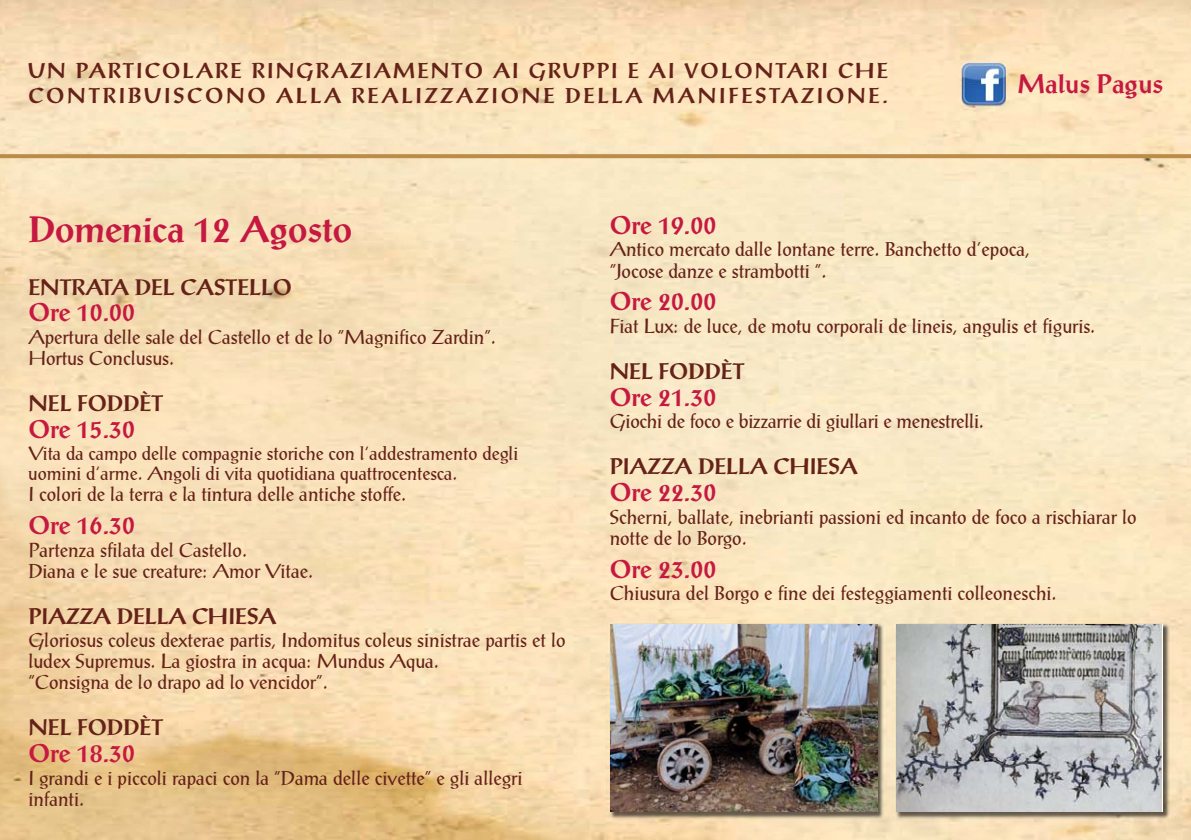
<style>
.page{position:relative;width:1191px;height:840px;background:#fff}
.page>*{position:absolute;margin:0;border:0;box-sizing:border-box;transform-origin:0 0}
.t1{font:700 36px "Post Antiqua";color:#c61941}
.t2{font:700 26px "Post Antiqua";color:#c61941}
.t3{font:700 25px "Post Antiqua";color:#c61941}
.t4{font:700 22px "Post Antiqua";color:#652219}
.t5{font:700 21px/25.2px "Post Antiqua";letter-spacing:.13em;color:#652219}
.t6{font:19.6px/21.2px "Post Antiqua";color:#652219}
.t7{font:18.8px/20.4px "Post Antiqua";color:#652219}
</style>
<div class="page">
<img style="left:0;top:0;width:1191px;height:839px">
<svg style="left:0;top:154px;width:1191px;height:4px;background:#bc8e4d"></svg>
<img style="left:606px;top:619px;width:569px;height:204px">
<img style="left:610px;top:624px;width:267px;height:187px">
<img style="left:896px;top:624px;width:265px;height:187px">
<img style="left:961px;top:62px;width:45px;height:45px">
<p class="t5" style="left:28px;top:60px;width:861px">UN PARTICOLARE RINGRAZIAMENTO AI GRUPPI E AI VOLONTARI CHE<br>CONTRIBUISCONO ALLA REALIZZAZIONE DELLA MANIFESTAZIONE.</p>
<h2 class="t2" style="left:1017px;top:74px;width:147px">Malus Pagus</h2>
<h1 class="t1" style="left:28px;top:215px;width:325px">Domenica 12 Agosto</h1>
<p class="t4" style="left:28px;top:278px;width:265px">ENTRATA DEL CASTELLO</p>
<p class="t3" style="left:28px;top:303px;width:108px">Ore 10.00</p>
<p class="t6" style="left:28px;top:328px;width:469px">Apertura delle sale del Castello et de lo “Magnifico Zardin”.<br>Hortus Conclusus.</p>
<p class="t4" style="left:28px;top:395px;width:136px">NEL FODDÈT</p>
<p class="t3" style="left:28px;top:419px;width:108px">Ore 15.30</p>
<p class="t7" style="left:28px;top:444px;width:491px">Vita da campo delle compagnie storiche con l’addestramento degli uomini d’arme. Angoli di vita quotidiana quattrocentesca.</p>
<p class="t6" style="left:28px;top:485px;width:379px">I colori de la terra e la tintura delle antiche stoffe.</p>
<p class="t3" style="left:28px;top:515px;width:108px">Ore 16.30</p>
<p class="t6" style="left:28px;top:540px;width:286px">Partenza sfilata del Castello.<br>Diana e le sue creature: Amor Vitae.</p>
<p class="t4" style="left:28px;top:607px;width:249px">PIAZZA DELLA CHIESA</p>
<p class="t6" style="left:28px;top:630px;width:538px">Gloriosus coleus dexterae partis, Indomitus coleus sinistrae partis et lo ludex Supremus. La giostra in acqua: Mundus Aqua.<br>“Consigna de lo drapo ad lo vencidor”.</p>
<p class="t4" style="left:28px;top:718px;width:136px">NEL FODDÈT</p>
<p class="t3" style="left:28px;top:743px;width:108px">Ore 18.30</p>
<p class="t6" style="left:28px;top:768px;width:495px">I grandi e i piccoli rapaci con la “Dama delle civette” e gli allegri infanti.</p>
<p class="t3" style="left:609px;top:215px;width:108px">Ore 19.00</p>
<p class="t6" style="left:609px;top:240px;width:422px">Antico mercato dalle lontane terre. Banchetto d’epoca, “Jocose danze e strambotti “.</p>
<p class="t3" style="left:609px;top:292px;width:108px">Ore 20.00</p>
<p class="t6" style="left:609px;top:317px;width:487px">Fiat Lux: de luce, de motu corporali de lineis, angulis et figuris.</p>
<p class="t4" style="left:609px;top:362px;width:136px">NEL FODDÈT</p>
<p class="t3" style="left:609px;top:387px;width:108px">Ore 21.30</p>
<p class="t6" style="left:609px;top:412px;width:376px">Giochi de foco e bizzarrie di giullari e menestrelli.</p>
<p class="t4" style="left:609px;top:458px;width:250px">PIAZZA DELLA CHIESA</p>
<p class="t3" style="left:609px;top:483px;width:108px">Ore 22.30</p>
<p class="t6" style="left:609px;top:507px;width:528px">Scherni, ballate, inebrianti passioni ed incanto de foco a rischiarar lo notte de lo Borgo.</p>
<p class="t3" style="left:609px;top:559px;width:108px">Ore 23.00</p>
<p class="t6" style="left:609px;top:583px;width:448px">Chiusura del Borgo e fine dei festeggiamenti colleoneschi.</p>
</div>
